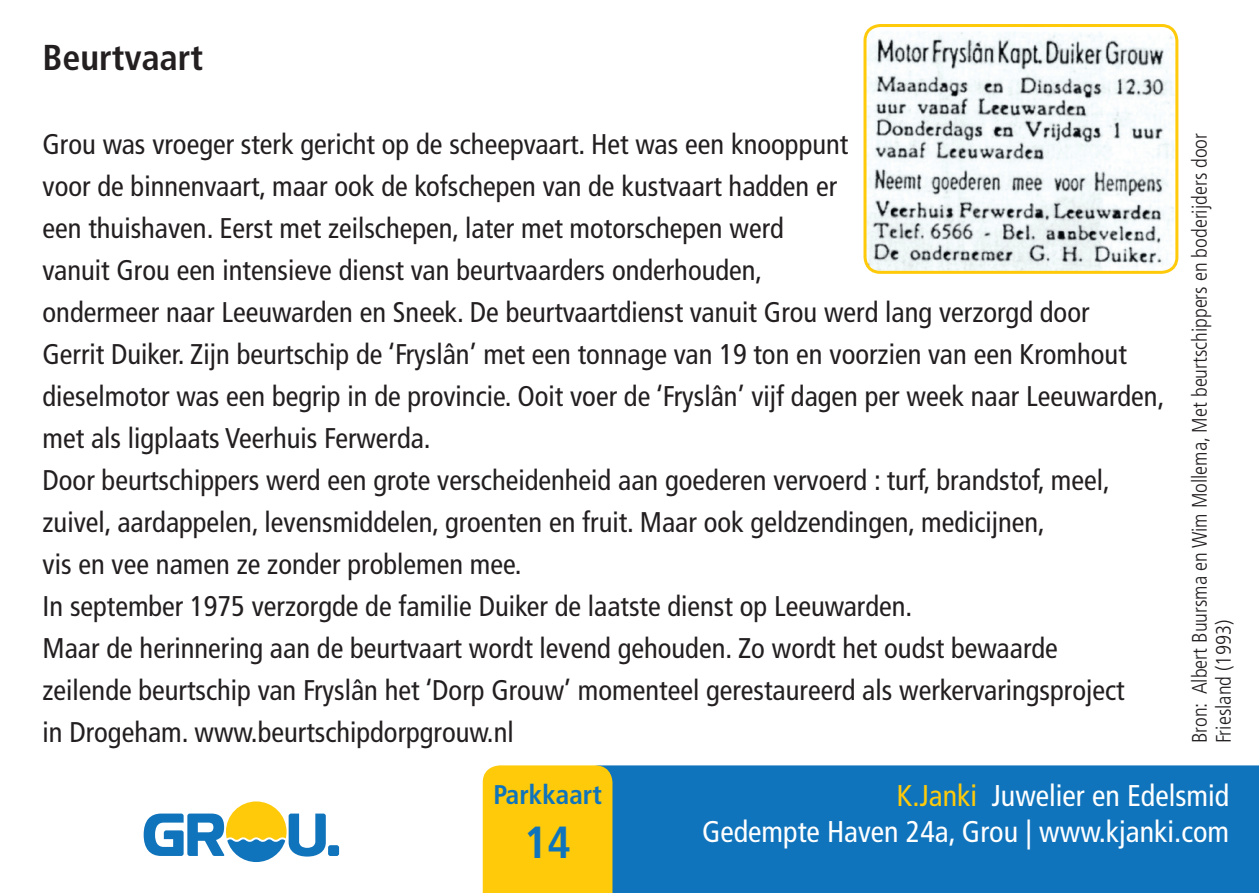
<style>
.page{position:relative;width:1259px;height:893px;background:#fff}
.page>*{position:absolute;margin:0;border:0;box-sizing:border-box;transform-origin:0 0}
.t1{font:700 condensed 45px "Frutiger";color:#1074bc}
.t2{font:700 condensed 36px "Frutiger";color:#231f20}
.t3{font:condensed 30px/36px "Frutiger";color:#fff;text-align:right}
.t4{font:condensed 28.5px/42px "Frutiger";color:#231f20}
.t5{font:700 condensed 27px "Frutiger";color:#1074bc}
.t6{font:300 condensed 21px/24px "Frutiger";color:#231f20}
.s1{color:#feca0a}
</style>
<div class="page">
<div style="left:612px;top:765px;width:647px;height:128px;background:#1074bc"></div>
<div style="left:483px;top:765px;width:129px;height:128px;background:#feca0a"></div>
<svg style="left:144px;top:801px;width:195px;height:61px"></svg>
<img style="left:867px;top:31px;width:310px;height:240px">
<div style="left:863px;top:24px;width:315px;height:250px;border:3px solid #feca0a;border-radius:15px"></div>
<p class="t2" style="left:43px;top:36px;width:162px">Beurtvaart</p>
<p class="t4" style="left:43px;top:123px;width:1123px">Grou was vroeger sterk gericht op de scheepvaart. Het was een knooppunt<br>voor de binnenvaart, maar ook de kofschepen van de kustvaart hadden er<br>een thuishaven. Eerst met zeilschepen, later met motorschepen werd<br>vanuit Grou een intensieve dienst van beurtvaarders onderhouden,<br>ondermeer naar Leeuwarden en Sneek. De beurtvaartdienst vanuit Grou werd lang verzorgd door<br>Gerrit Duiker. Zijn beurtschip de ‘Fryslân’ met een tonnage van 19 ton en voorzien van een Kromhout dieselmotor was een begrip in de provincie. Ooit voer de ‘Fryslân’ vijf dagen per week naar Leeuwarden, met als ligplaats Veerhuis Ferwerda.<br>Door beurtschippers werd een grote verscheidenheid aan goederen vervoerd : turf, brandstof, meel, zuivel, aardappelen, levensmiddelen, groenten en fruit. Maar ook geldzendingen, medicijnen,<br>vis en vee namen ze zonder problemen mee.<br>In september 1975 verzorgde de familie Duiker de laatste dienst op Leeuwarden.<br>Maar de herinnering aan de beurtvaart wordt levend gehouden. Zo wordt het oudst bewaarde<br>zeilende beurtschip van Fryslân het ‘Dorp Grouw’ momenteel gerestaureerd als werkervaringsproject<br>in Drogeham. www.beurtschipdorpgrouw.nl</p>
<p class="t3" style="left:702px;top:777px;width:528px"><span class="s1">K.Janki</span> Juwelier en Edelsmid<br>Gedempte Haven 24a, Grou | www.kjanki.com</p>
<p class="t6" style="left:1187px;top:743px;width:612px;rotate:-90deg">Bron: Albert Buursma en Wim Mollema, Met beurtschippers en boderijders door<br>Friesland (1993)</p>
<p class="t5" style="left:493px;top:779px;width:110px">Parkkaart</p>
<h1 class="t1" style="left:524px;top:816px;width:48px">14</h1>
</div>
